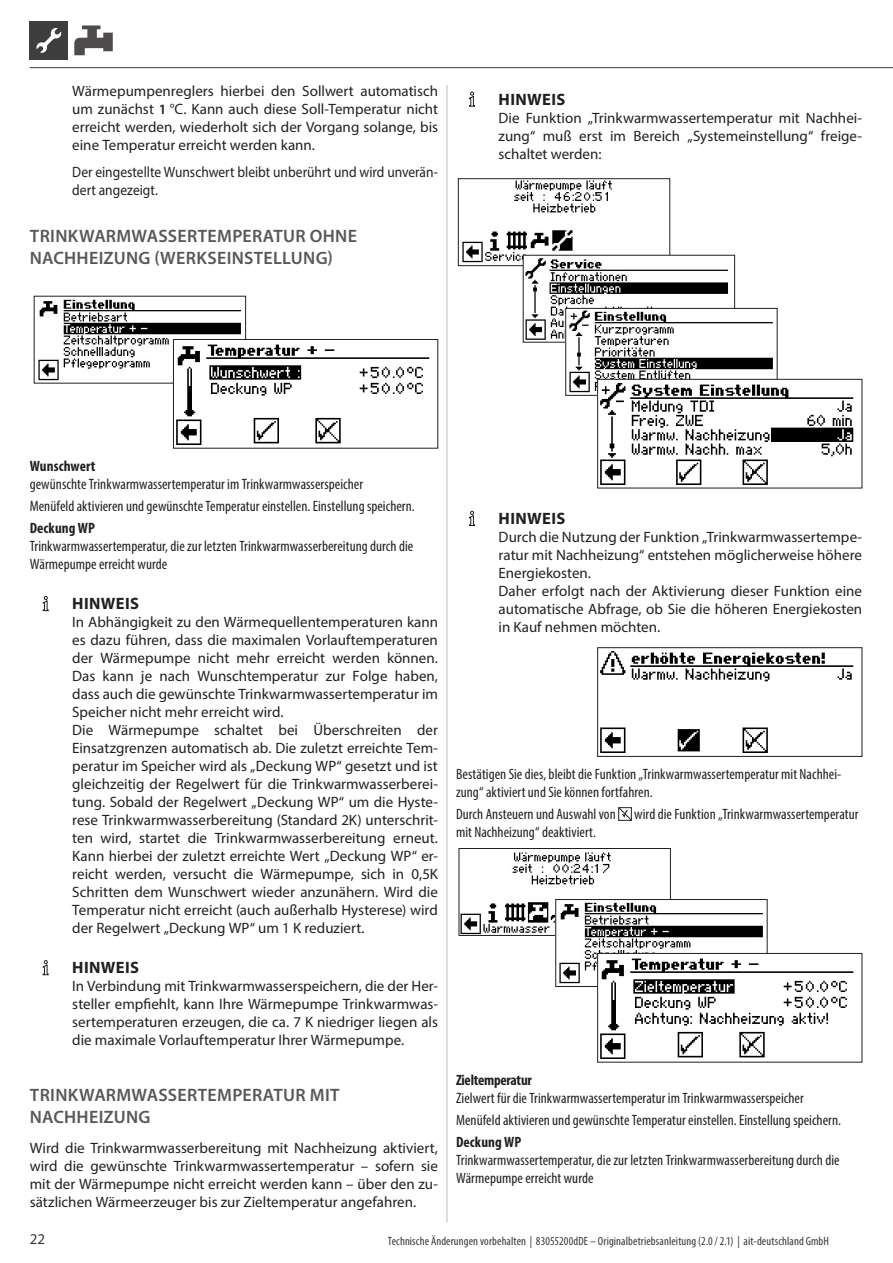
<style>
.page{position:relative;width:893px;height:1263px;background:#fff}
.page>*{position:absolute;margin:0;border:0;box-sizing:border-box;transform-origin:0 0}
.t1{font:600 18px/21.6px "Myriad Pro";letter-spacing:.015em;color:#57585a}
.t2{font:700 16.5px "Myriad Pro";letter-spacing:.025em;color:#231f20}
.t3{font:15px/18px "Myriad Pro";color:#231f20;text-align:justify}
.t4{font:condensed 15px/18px "Myriad Pro";letter-spacing:.005em;color:#231f20}
.t5{font:15px/18px "Myriad Pro";color:#231f20;scale:.9 1}
.t6{font:700 condensed 15px "Myriad Pro";color:#231f20}
.t7{font:700 condensed 15px "Myriad Pro";letter-spacing:-.02em;color:#231f20}
.t8{font:15px "Myriad Pro";color:#34393a}
.t9{font:condensed 12px "Myriad Pro";letter-spacing:.01em;color:#34393a}
.s1{font-weight:600;font-size:14.25px}
</style>
<div class="page">
<svg style="left:74px;top:32px;width:39px;height:23px"></svg>
<div style="left:103px;top:33px;width:10px;height:18px;background:#4f4b4c"></div>
<div style="left:87px;top:28px;width:10px;height:17px;background:#4f4b4c"></div>
<hr style="left:82px;top:26px;width:18px;height:3px;background:#231f20">
<hr style="left:30px;top:67px;width:863px;height:1px;background:#34393a">
<div style="left:30px;top:21px;width:38px;height:39px;background:#3e3e3f"></div>
<svg style="left:36px;top:28px;width:25px;height:25px"></svg>
<hr style="left:447px;top:85px;width:1px;height:1137px;background:#bcbdc0">
<svg style="left:469px;top:91px;width:7px;height:16px"></svg>
<img style="left:462px;top:180px;width:206px;height:84px">
<div style="left:458px;top:178px;width:212px;height:88px;border:1px solid #231f20"></div>
<img style="left:525px;top:257px;width:208px;height:83px">
<div style="left:523px;top:255px;width:212px;height:87px;border:1px solid #231f20"></div>
<img style="left:567px;top:310px;width:208px;height:83px">
<div style="left:565px;top:308px;width:212px;height:87px;border:1px solid #231f20"></div>
<img style="left:599px;top:381px;width:255px;height:104px">
<div style="left:597px;top:379px;width:265px;height:109px;border:1px solid #231f20"></div>
<svg style="left:468px;top:510px;width:8px;height:16px"></svg>
<img style="left:600px;top:651px;width:254px;height:102px">
<div style="left:597px;top:647px;width:265px;height:109px;border:1px solid #231f20"></div>
<svg style="left:618px;top:807px;width:14px;height:14px"></svg>
<img style="left:461px;top:852px;width:150px;height:82px">
<div style="left:459px;top:848px;width:212px;height:88px;border:1px solid #231f20"></div>
<img style="left:557px;top:901px;width:208px;height:83px">
<div style="left:555px;top:899px;width:212px;height:88px;border:1px solid #231f20"></div>
<img style="left:599px;top:955px;width:255px;height:104px">
<div style="left:597px;top:953px;width:265px;height:109px;border:1px solid #231f20"></div>
<img style="left:38px;top:299px;width:203px;height:82px">
<img style="left:175px;top:341px;width:255px;height:104px">
<div style="left:173px;top:339px;width:265px;height:109px;border:1px solid #231f20"></div>
<svg style="left:42px;top:596px;width:7px;height:16px"></svg>
<svg style="left:42px;top:960px;width:7px;height:16px"></svg>
<p class="t3" style="left:72px;top:82px;width:367px">Wärmepumpenreglers hierbei den Sollwert automatisch um zunächst <span class="s1">1</span> °C. Kann auch diese Soll-Temperatur nicht erreicht werden, wiederholt sich der Vorgang solange, bis eine Temperatur erreicht werden kann.</p>
<p class="t5" style="left:72px;top:163px;width:408px">Der eingestellte Wunschwert bleibt unberührt und wird unverän&shy;dert angezeigt.</p>
<p class="t1" style="left:30px;top:225px;width:329px">TRINKWARMWASSERTEMPERATUR OHNE<br>NACHHEIZUNG (WERKSEINSTELLUNG)</p>
<p class="t2" style="left:499px;top:88px;width:68px">HINWEIS</p>
<p class="t3" style="left:499px;top:109px;width:365px">Die Funktion „Trinkwarmwassertemperatur mit Nachhei&shy;zung“ muß erst im Bereich „Systemeinstellung“ freige&shy;schaltet werden:</p>
<p class="t6" style="left:30px;top:456px;width:67px">Wunschwert</p>
<p class="t4" style="left:30px;top:472px;width:387px;line-height:22.2px">gewünschte Trinkwarmwassertemperatur im Trinkwarmwasserspeicher<br>Menüfeld aktivieren und gewünschte Temperatur einstellen. Einstellung speichern.</p>
<p class="t6" style="left:30px;top:519px;width:67px">Deckung WP</p>
<p class="t4" style="left:30px;top:537px;width:385px">Trinkwarmwassertemperatur, die zur letzten Trinkwarmwasserbereitung durch die<br>Wärmepumpe erreicht wurde</p>
<p class="t2" style="left:72px;top:593px;width:68px">HINWEIS</p>
<p class="t3" style="left:72px;top:613px;width:367px;text-align:left">In Abhängigkeit zu den Wärmequellentemperaturen kann es dazu führen, dass die maximalen Vorlauftemperaturen der Wärmepumpe nicht mehr erreicht werden können.<br>Das kann je nach Wunschtemperatur zur Folge haben, dass auch die gewünschte Trinkwarmwassertemperatur im Speicher nicht mehr erreicht wird.<br>Die Wärmepumpe schaltet bei Überschreiten der Einsatzgrenzen automatisch ab. Die zuletzt erreichte Tem&shy;peratur im Speicher wird als „Deckung WP“ gesetzt und ist gleichzeitig der Regelwert für die Trinkwarmwasserberei&shy;tung. Sobald der Regelwert „Deckung WP“ um die Hyste&shy;rese Trinkwarmwasserbereitung (Standard 2K) unterschrit&shy;ten wird, startet die Trinkwarmwasserbereitung erneut.<br>Kann hierbei der zuletzt erreichte Wert „Deckung WP“ er&shy;reicht werden, versucht die Wärmepumpe, sich in 0,5K Schritten dem Wunschwert wieder anzunähern. Wird die Temperatur nicht erreicht (auch außerhalb Hysterese) wird der Regelwert „Deckung WP“ um 1 K reduziert.</p>
<p class="t2" style="left:72px;top:957px;width:68px">HINWEIS</p>
<p class="t3" style="left:72px;top:977px;width:367px">In Verbindung mit Trinkwarmwasserspeichern, die der Her&shy;steller empfiehlt, kann Ihre Wärmepumpe Trinkwarmwas&shy;sertemperaturen erzeugen, die ca. 7 K niedriger liegen als die maximale Vorlauftemperatur Ihrer Wärmepumpe.</p>
<p class="t1" style="left:30px;top:1083px;width:311px">TRINKWARMWASSERTEMPERATUR MIT<br>NACHHEIZUNG</p>
<p class="t3" style="left:30px;top:1139px;width:410px">Wird die Trinkwarmwasserbereitung mit Nachheizung aktiviert, wird die gewünschte Trinkwarmwassertemperatur – sofern sie mit der Wärmepumpe nicht erreicht werden kann – über den zu&shy;sätzlichen Wärmeerzeuger bis zur Zieltemperatur angefahren.</p>
<p class="t2" style="left:499px;top:508px;width:68px">HINWEIS</p>
<p class="t3" style="left:499px;top:528px;width:365px;text-align:left">Durch die Nutzung der Funktion „Trinkwarmwassertempe&shy;ratur mit Nachheizung“ entstehen möglicherweise höhere Energiekosten.<br>Daher erfolgt nach der Aktivierung dieser Funktion eine automatische Abfrage, ob Sie die höheren Energiekosten in Kauf nehmen möchten.</p>
<p class="t4" style="left:456px;top:765px;width:387px">Bestätigen Sie dies, bleibt die Funktion „Trinkwarmwassertemperatur mit Nachhei&shy;zung“ aktiviert und Sie können fortfahren.</p>
<p class="t4" style="left:456px;top:805px;width:404px">Durch Ansteuern und Auswahl von wird die Funktion „Trinkwarmwassertemperatur mit Nachheizung“ deaktiviert.</p>
<p class="t7" style="left:456px;top:1070px;width:77px">Zieltemperatur</p>
<p class="t4" style="left:456px;top:1086px;width:387px;line-height:22.2px">Zielwert für die Trinkwarmwassertemperatur im Trinkwarmwasserspeicher<br>Menüfeld aktivieren und gewünschte Temperatur einstellen. Einstellung speichern.</p>
<p class="t6" style="left:456px;top:1133px;width:67px">Deckung WP</p>
<p class="t4" style="left:456px;top:1151px;width:385px">Trinkwarmwassertemperatur, die zur letzten Trinkwarmwasserbereitung durch die<br>Wärmepumpe erreicht wurde</p>
<p class="t8" style="left:30px;top:1229px;width:17px">22</p>
<p class="t9" style="left:388px;top:1233px;width:443px">Technische Änderungen vorbehalten | 83055200dDE – Originalbetriebsanleitung (2.0 / 2.1) | ait-deutschland GmbH</p>
</div>
